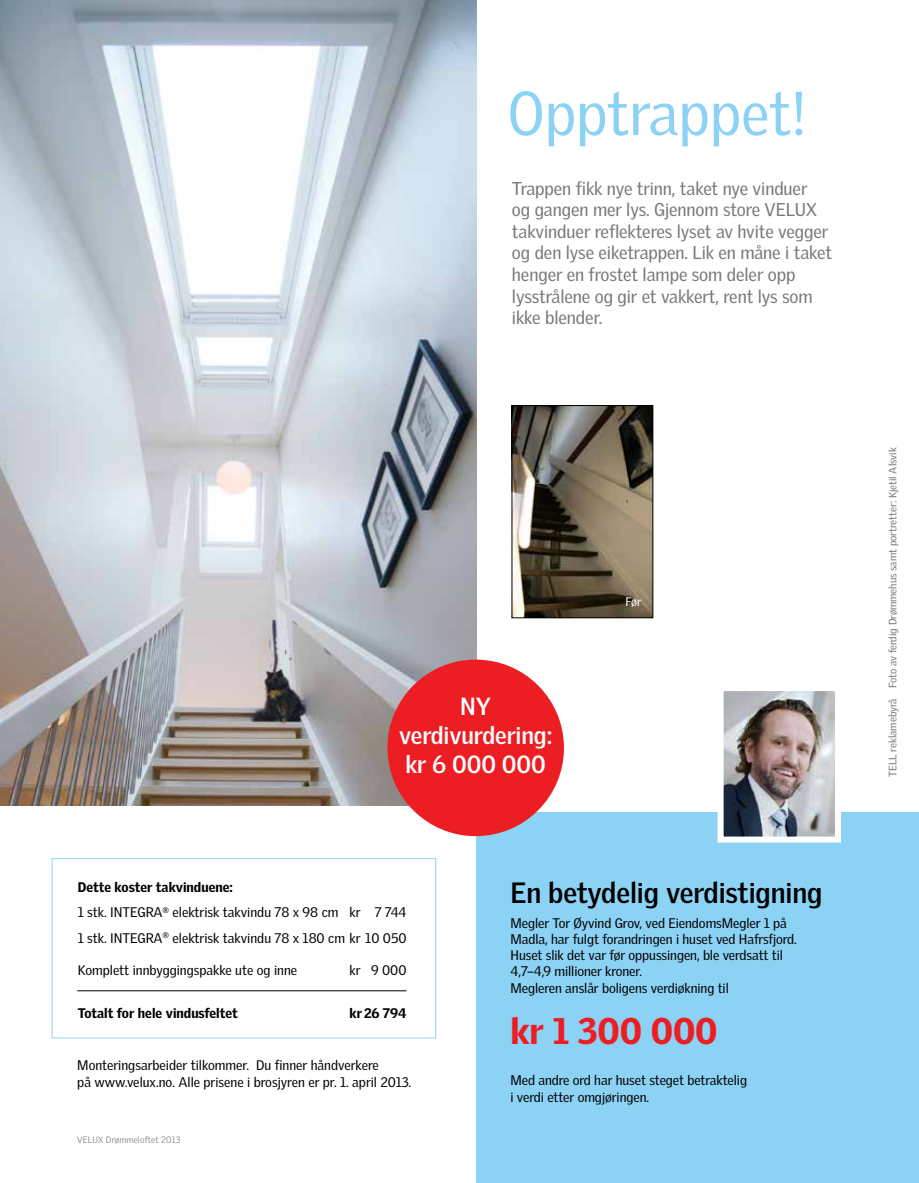
<style>
.page{position:relative;width:919px;height:1183px;background:#fff}
.page>*{position:absolute;margin:0;border:0;box-sizing:border-box;transform-origin:0 0}
.t1{font:60px "Velux Gothic";color:#8cd2f4}
.t2{font:900 36px "Velux Gothic";letter-spacing:-.005em;color:#ed1d24}
.t3{font:700 28.5px "Velux Gothic";letter-spacing:-.005em;color:#000}
.t4{font:700 24.15px/29px "Velux Gothic";letter-spacing:-.005em;color:#fff;text-align:center}
.t5{font:18px/21.6px "Velux Gothic";letter-spacing:-.005em;color:#777878}
.t6{font:13.5px/16.2px "Velux Gothic";letter-spacing:-.005em;color:#000}
.t7{font:900 13.5px "Velux Gothic";color:#000}
.t8{font:12px "Velux Gothic";color:#fff}
.t9{font:10.5px "Velux Gothic";color:#777878}
.t10{font:300 9px "Velux Gothic";letter-spacing:.02em;color:#777878}
.s1{font-weight:900}
</style>
<div class="page">
<img style="left:0;top:0;width:476px;height:805px">
<div style="left:476px;top:812px;width:442px;height:370px;background:#8cd2f4"></div>
<img style="left:514px;top:407px;width:137px;height:208px">
<div style="left:512px;top:405px;width:141px;height:212px;border:1px solid #000"></div>
<div style="left:387px;top:659px;width:177px;height:176px;background:#ed1d24;border-radius:50%"></div>
<div style="left:52px;top:858px;width:384px;height:179px;border:1px solid #8cd2f4"></div>
<hr style="left:77px;top:990px;width:329px;height:1px;background:#000">
<img style="left:724px;top:692px;width:109px;height:143px">
<div style="left:717px;top:685px;width:123px;height:157px;border:6px solid #fff"></div>
<h1 class="t1" style="left:507px;top:78px;width:300px">Opptrappet!</h1>
<p class="t5" style="left:512px;top:177px;width:321px">Trappen fikk nye trinn, taket nye vinduer<br>og gangen mer lys. Gjennom store VELUX takvinduer reflekteres lyset av hvite vegger og den lyse eiketrappen. Lik en måne i taket henger en frostet lampe som deler opp lysstrålene og gir et vakkert, rent lys som ikke blender.</p>
<h3 class="t4" style="left:399px;top:691px;width:155px">NY verdivurdering: kr 6 000 000</h3>
<p class="t8" style="left:625px;top:594px;width:17px">Før</p>
<p class="t6" style="left:78px;top:874px;width:330px;line-height:25.2px"><span class="s1">Dette koster takvinduene:<br></span>1 stk. INTEGRA<sup>®</sup> elektrisk takvindu 78 x 98 cm kr 7 744<br>1 stk. INTEGRA<sup>®</sup> elektrisk takvindu 78 x 180 cm kr 10 050</p>
<p class="t6" style="left:78px;top:961px;width:221px">Komplett innbyggingspakke ute og inne</p>
<p class="t6" style="left:349px;top:961px;width:58px">kr 9 000</p>
<p class="t7" style="left:78px;top:1004px;width:161px">Totalt for hele vindusfeltet</p>
<p class="t7" style="left:349px;top:1004px;width:58px">kr26 794</p>
<p class="t6" style="left:77px;top:1056px;width:335px">Monteringsarbeider tilkommer. Du finner håndverkere<br>på www.velux.no. Alle prisene i brosjyren er pr. 1. april 2013.</p>
<p class="t10" style="left:77px;top:1134px;width:105px">VELUX Drømmeloftet 2013</p>
<h3 class="t3" style="left:510px;top:874px;width:313px">En betydelig verdistigning</h3>
<p class="t6" style="left:510px;top:914px;width:288px">Megler Tor Øyvind Grov, ved EiendomsMegler 1 på Madla, har fulgt forandringen i huset ved Hafrsfjord.<br>Huset slik det var før oppussingen, ble verdsatt til 4,7–4,9 millioner kroner.<br>Megleren anslår boligens verdiøkning til</p>
<h2 class="t2" style="left:510px;top:1008px;width:208px">kr 1 300 000</h2>
<p class="t6" style="left:510px;top:1071px;width:238px">Med andre ord har huset steget betraktelig i verdi etter omgjøringen.</p>
<p class="t9" style="left:886px;top:776px;width:331px;rotate:-90deg">TELL reklamebyrå Foto av ferdig Drømmehus samt portretter: Kjetil Alsvik</p>
</div>
